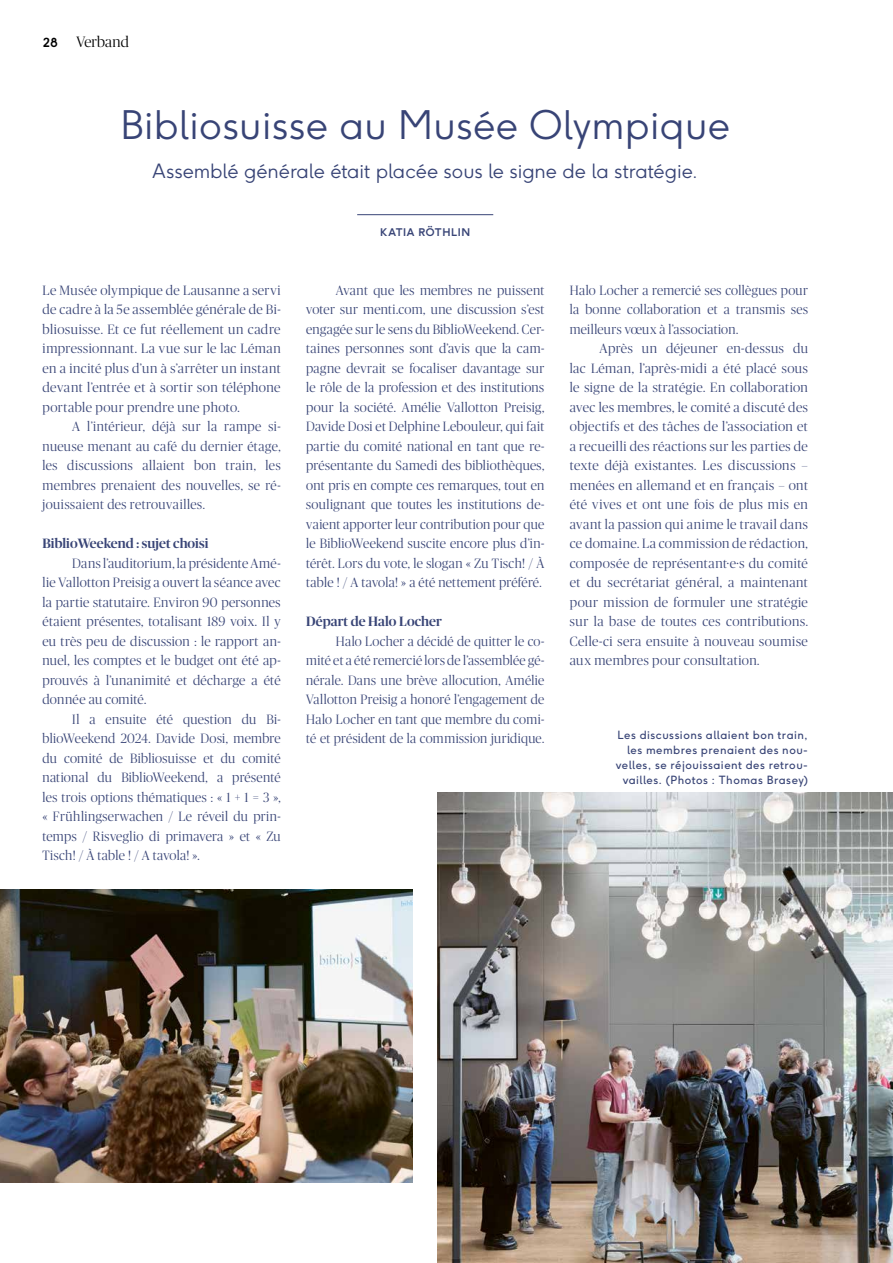
<style>
.page{position:relative;width:893px;height:1263px;background:#fff}
.page>*{position:absolute;margin:0;border:0;box-sizing:border-box;transform-origin:0 0}
.t1{font:300 39px "F37 Ginger";letter-spacing:.01em;color:#384476}
.t2{font:300 19.5px "F37 Ginger";color:#384476}
.t3{font:300 15px "Publico Banner";letter-spacing:.005em;color:#000}
.t4{font:300 13.5px/19.5px "Publico Banner";letter-spacing:.025em;color:#384476;text-align:justify}
.t5{font:500 13.5px "Publico Banner";letter-spacing:.005em;color:#384476}
.t6{font:11.25px/15px "F37 Ginger";letter-spacing:.04em;color:#384476;text-align:right}
.t7{font:700 10.5px "F37 Ginger";letter-spacing:.055em;color:#384476}
.s1{font-family:"F37 Ginger";font-weight:700;font-size:12.3px}
</style>
<div class="page">
<hr style="left:357px;top:214px;width:136px;height:1px;background:#384476">
<img style="left:0;top:890px;width:412px;height:292px">
<img style="left:438px;top:792px;width:455px;height:471px">
<p class="t3" style="left:43px;top:32px;width:87px"><span class="s1">28</span> Verband</p>
<h1 class="t1" style="left:120px;top:100px;width:611px">Bibliosuisse au Musée Olympique</h1>
<h2 class="t2" style="left:153px;top:159px;width:547px">Assemblé générale était placée sous le signe de la stratégie.</h2>
<p class="t4" style="left:43px;top:280px;width:240px">Le Musée olympique de Lausanne a servi de cadre à la 5e assemblée générale de Bi&shy;bliosuisse. Et ce fut réellement un cadre impressionnant. La vue sur le lac Léman en a incité plus d’un à s’arrêter un instant devant l’entrée et à sortir son téléphone portable pour prendre une photo.</p>
<p class="t4" style="left:43px;top:416px;width:240px;text-indent:30px">A l’intérieur, déjà sur la rampe si&shy;nueuse menant au café du dernier étage, les discussions allaient bon train, les membres prenaient des nouvelles, se ré&shy;jouissaient des retrouvailles.</p>
<p class="t5" style="left:43px;top:534px;width:167px">BiblioWeekend : sujet choisi</p>
<p class="t4" style="left:43px;top:553px;width:240px;text-indent:30px">Dans l’auditorium, la présidente Amé&shy;lie Vallotton Preisig a ouvert la séance avec la partie statutaire. Environ 90 personnes étaient présentes, totalisant 189 voix. Il y eu très peu de discussion : le rapport an&shy;nuel, les comptes et le budget ont été ap&shy;prouvés à l’unanimité et décharge a été donnée au comité.</p>
<p class="t4" style="left:43px;top:709px;width:240px;text-indent:30px">Il a ensuite été question du Bi&shy;blioWeekend 2024. Davide Dosi, membre du comité de Bibliosuisse et du comité national du BiblioWeekend, a présenté les trois options thématiques : « 1 + 1 = 3 », « Frühlingserwachen / Le réveil du prin&shy;temps / Risveglio di primavera » et « Zu Tisch! / À table ! / A tavola! ».</p>
<p class="t7" style="left:380px;top:226px;width:91px">KATIA RÖTHLIN</p>
<p class="t4" style="left:306px;top:280px;width:240px;text-indent:30px">Avant que les membres ne puissent voter sur menti.com, une discussion s’est engagée sur le sens du BiblioWeekend. Cer&shy;taines personnes sont d’avis que la cam&shy;pagne devrait se focaliser davantage sur le rôle de la profession et des institutions pour la société. Amélie Vallotton Preisig, Davide Dosi et Delphine Lebouleur, qui fait partie du comité national en tant que re&shy;présentante du Samedi des bibliothèques, ont pris en compte ces remarques, tout en soulignant que toutes les institutions de&shy;vaient apporter leur contribution pour que le BiblioWeekend suscite encore plus d’in&shy;térêt. Lors du vote, le slogan « Zu Tisch! / À table ! / A tavola! » a été nettement préféré.</p>
<p class="t5" style="left:306px;top:612px;width:137px">Départ de Halo Locher</p>
<p class="t4" style="left:306px;top:631px;width:240px;text-indent:30px">Halo Locher a décidé de quitter le co&shy;mité et a été remercié lors de l’assemblée gé&shy;nérale. Dans une brève allocution, Amélie Vallotton Preisig a honoré l’engagement de Halo Locher en tant que membre du comi&shy;té et président de la commission juridique.</p>
<p class="t4" style="left:570px;top:280px;width:240px">Halo Locher a remercié ses collègues pour la bonne collaboration et a transmis ses meilleurs vœux à l’association.</p>
<p class="t4" style="left:570px;top:338px;width:240px;text-indent:30px">Après un déjeuner en-dessus du lac Léman, l’après-midi a été placé sous le signe de la stratégie. En collaboration avec les membres, le comité a discuté des objectifs et des tâches de l’association et a recueilli des réactions sur les parties de texte déjà existantes. Les discussions – menées en allemand et en français – ont été vives et ont une fois de plus mis en avant la passion qui anime le travail dans ce domaine. La commission de rédaction, composée de représentant·e·s du comité et du secrétariat général, a maintenant pour mission de formuler une stratégie sur la base de toutes ces contributions.<br>Celle-ci sera ensuite à nouveau soumise aux membres pour consultation.</p>
<p class="t6" style="left:616px;top:727px;width:194px">Les discussions allaient bon train, les membres prenaient des nou&shy;velles, se réjouissaient des retrou&shy;vailles. (Photos : Thomas Brasey)</p>
</div>
